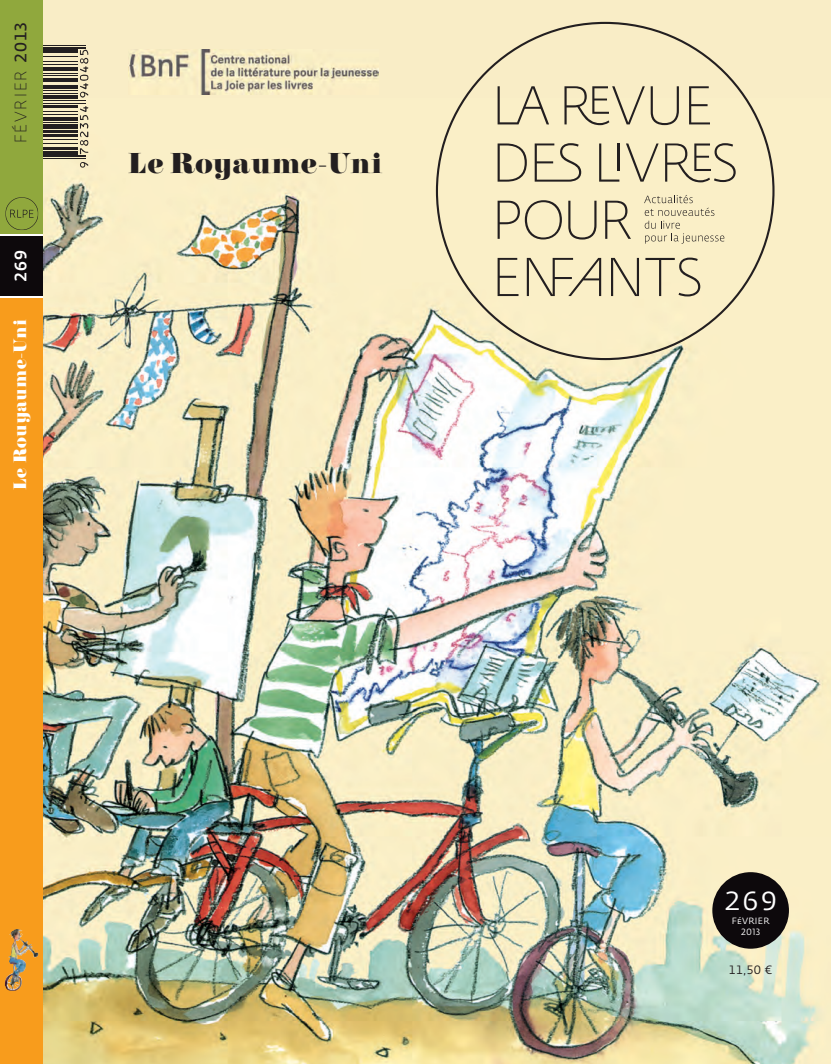
<style>
.page{position:relative;width:831px;height:1064px;background:#fff}
.page>*{position:absolute;margin:0;border:0;box-sizing:border-box;transform-origin:0 0}
.t1{font:30px "Carousel EF";letter-spacing:.01em;color:#231f20}
.t2{font:26.1px "Fedra Sans Pro";color:#fff;scale:1.08 1}
.t3{font:18.75px "Carousel EF";color:#fff}
.t4{font:100 16.5px "Fedra Sans Dis Pro";letter-spacing:.125em;color:#231f20}
.t5{font:500 16.5px "Fedra Sans Pro";color:#fff}
.t6{font:12px "Fedra Sans Pro";color:#231f20}
.t7{font:9px/11.2px "Fedra Sans Pro";letter-spacing:.03em;color:#fff;text-align:center}
.s1{font-family:"Fedra Sans Pro";font-weight:600}
</style>
<div class="page">
<div style="left:43px;top:0;width:787px;height:1064px;background:#f9edc6"></div>
<img style="left:43px;top:100px;width:778px;height:964px">
<div style="left:712px;top:872px;width:76px;height:77px;background:#0d090c;border-radius:50%"></div>
<hr style="left:43px;top:158px;width:42px;height:1px;background:#231f20">
<hr style="left:43px;top:156px;width:42px;height:1px;background:#231f20">
<hr style="left:43px;top:151px;width:35px;height:4px;background:#231f20">
<hr style="left:43px;top:147px;width:35px;height:3px;background:#231f20">
<hr style="left:43px;top:143px;width:35px;height:1px;background:#231f20">
<hr style="left:43px;top:139px;width:35px;height:1px;background:#231f20">
<hr style="left:43px;top:134px;width:35px;height:3px;background:#231f20">
<hr style="left:43px;top:131px;width:35px;height:2px;background:#231f20">
<div style="left:43px;top:124px;width:35px;height:5px;background:#231f20"></div>
<hr style="left:43px;top:122px;width:35px;height:1px;background:#231f20">
<hr style="left:43px;top:117px;width:35px;height:4px;background:#231f20">
<hr style="left:43px;top:114px;width:35px;height:1px;background:#231f20">
<hr style="left:43px;top:111px;width:35px;height:1px;background:#231f20">
<hr style="left:43px;top:105px;width:35px;height:3px;background:#231f20">
<hr style="left:43px;top:103px;width:42px;height:1px;background:#231f20">
<hr style="left:43px;top:100px;width:42px;height:1px;background:#231f20">
<hr style="left:43px;top:95px;width:35px;height:4px;background:#231f20">
<hr style="left:43px;top:93px;width:35px;height:1px;background:#231f20">
<hr style="left:43px;top:90px;width:35px;height:1px;background:#231f20">
<hr style="left:43px;top:85px;width:35px;height:3px;background:#231f20">
<hr style="left:43px;top:79px;width:35px;height:3px;background:#231f20">
<hr style="left:43px;top:75px;width:35px;height:1px;background:#231f20">
<hr style="left:43px;top:73px;width:35px;height:1px;background:#231f20">
<hr style="left:43px;top:68px;width:35px;height:3px;background:#231f20">
<hr style="left:43px;top:64px;width:35px;height:1px;background:#231f20">
<hr style="left:43px;top:61px;width:35px;height:1px;background:#231f20">
<hr style="left:43px;top:56px;width:35px;height:1px;background:#231f20">
<hr style="left:43px;top:50px;width:35px;height:3px;background:#231f20">
<hr style="left:43px;top:47px;width:42px;height:1px;background:#231f20">
<hr style="left:43px;top:45px;width:42px;height:1px;background:#231f20">
<svg style="left:80px;top:162px;width:8px;height:6px"></svg>
<svg style="left:80px;top:106px;width:8px;height:48px"></svg>
<svg style="left:80px;top:50px;width:8px;height:48px"></svg>
<div style="left:0;top:0;width:43px;height:234px;background:#90a83d"></div>
<div style="left:0;top:298px;width:43px;height:766px;background:#f89c1c"></div>
<div style="left:0;top:236px;width:43px;height:60px;background:#0d090c"></div>
<svg style="left:5px;top:197px;width:33px;height:33px"></svg>
<img style="left:128px;top:50px;width:250px;height:45px">
<svg style="left:435px;top:22px;width:339px;height:338px"></svg>
<svg style="left:497px;top:258px;width:21px;height:38px"></svg>
<svg style="left:526px;top:258px;width:75px;height:38px"></svg>
<svg style="left:645px;top:258px;width:55px;height:38px"></svg>
<svg style="left:610px;top:258px;width:28px;height:38px"></svg>
<svg style="left:568px;top:201px;width:28px;height:39px"></svg>
<svg style="left:497px;top:200px;width:64px;height:39px"></svg>
<svg style="left:605px;top:201px;width:25px;height:38px"></svg>
<svg style="left:534px;top:143px;width:47px;height:39px"></svg>
<svg style="left:599px;top:143px;width:20px;height:39px"></svg>
<svg style="left:497px;top:143px;width:29px;height:39px"></svg>
<svg style="left:664px;top:143px;width:71px;height:39px"></svg>
<svg style="left:625px;top:143px;width:33px;height:39px"></svg>
<hr style="left:617px;top:143px;width:2px;height:28px;background:#231f20">
<svg style="left:497px;top:86px;width:51px;height:38px"></svg>
<svg style="left:688px;top:86px;width:21px;height:38px"></svg>
<svg style="left:650px;top:86px;width:28px;height:39px"></svg>
<svg style="left:564px;top:86px;width:80px;height:39px"></svg>
<svg style="left:643px;top:195px;width:81px;height:49px"></svg>
<img style="left:5px;top:959px;width:9px;height:24px">
<p class="t4" style="left:14px;top:143px;width:123px;rotate:-90deg">FÉVRIER <span class="s1">2013</span></p>
<p class="t5" style="left:14px;top:282px;width:33px;rotate:-90deg">269</p>
<p class="t3" style="left:14px;top:490px;width:172px;rotate:-90deg">Le Rouyaume-Uni</p>
<h1 class="t1" style="left:128px;top:153px;width:256px">Le Royaume-Uni</h1>
<h2 class="t2" style="left:723px;top:890px;width:51px">269</h2>
<p class="t7" style="left:731px;top:916px;width:39px">FéVRIER<br>2013</p>
<p class="t6" style="left:728px;top:965px;width:45px">11,50 €</p>
</div>
